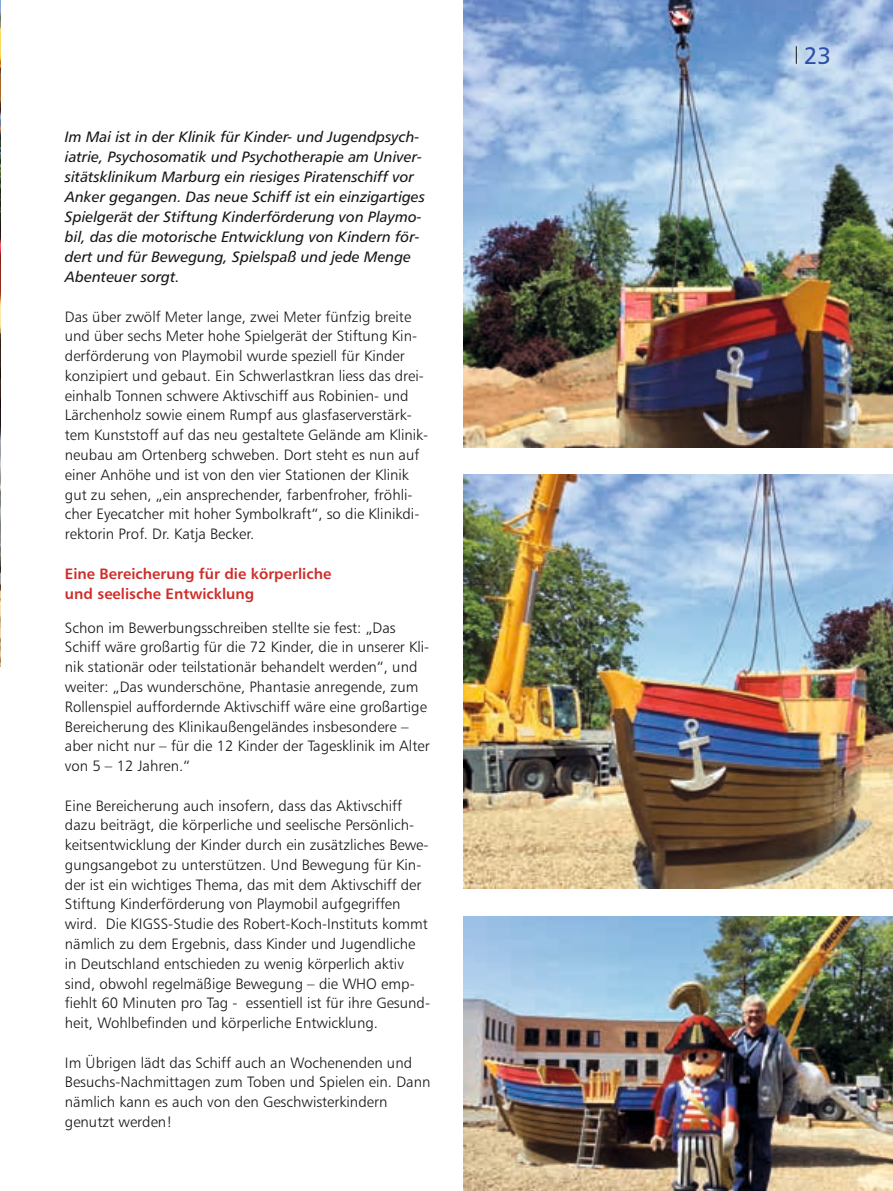
<style>
.page{position:relative;width:893px;height:1191px;background:#fff}
.page>*{position:absolute;margin:0;border:0;box-sizing:border-box;transform-origin:0 0}
.t1{font:24px "Humanist 777 BT Roman B";color:#2c50a7}
.t2{font:15px/19.8px "Humanist 777 BT Light B";color:#151616}
.t3{font:15px/20px "Humanist 777 BT Italic B";color:#151616}
.t4{font:15px/20.1px "Humanist 777 BT Bold B";color:#ce2d29}
</style>
<div class="page">
<img style="left:0;top:0;width:1px;height:667px">
<img style="left:463px;top:916px;width:430px;height:275px">
<img style="left:463px;top:474px;width:430px;height:414px">
<img style="left:463px;top:0;width:430px;height:447px">
<svg style="left:796px;top:46px;width:1px;height:18px"></svg>
<p class="t3" style="left:65px;top:128px;width:362px">Im Mai ist in der Klinik für Kinder- und Jugendpsych&shy;iatrie, Psychosomatik und Psychotherapie am Univer&shy;sitätsklinikum Marburg ein riesiges Piratenschiff vor Anker gegangen. Das neue Schiff ist ein einzigartiges Spielgerät der Stiftung Kinderförderung von Playmo&shy;bil, das die motorische Entwicklung von Kindern för&shy;dert und für Bewegung, Spielspaß und jede Menge Abenteuer sorgt.</p>
<p class="t2" style="left:65px;top:308px;width:365px">Das über zwölf Meter lange, zwei Meter fünfzig breite und über sechs Meter hohe Spielgerät der Stiftung Kin&shy;derförderung von Playmobil wurde speziell für Kinder konzipiert und gebaut. Ein Schwerlastkran liess das drei&shy;einhalb Tonnen schwere Aktivschiff aus Robinien- und Lärchenholz sowie einem Rumpf aus glasfaserverstärk&shy;tem Kunststoff auf das neu gestaltete Gelände am Klinik&shy;neubau am Ortenberg schweben. Dort steht es nun auf einer Anhöhe und ist von den vier Stationen der Klinik gut zu sehen, „ein ansprechender, farbenfroher, fröhli&shy;cher Eyecatcher mit hoher Symbolkraft“, so die Klinikdi&shy;rektorin Prof. Dr. Katja Becker.</p>
<p class="t4" style="left:65px;top:565px;width:268px">Eine Bereicherung für die körperliche und seelische Entwicklung</p>
<p class="t2" style="left:65px;top:619px;width:366px">Schon im Bewerbungsschreiben stellte sie fest: „Das Schiff wäre großartig für die 72 Kinder, die in unserer Kli&shy;nik stationär oder teilstationär behandelt werden“, und weiter: „Das wunderschöne, Phantasie anregende, zum Rollenspiel auffordernde Aktivschiff wäre eine großartige Bereicherung des Klinikaußengeländes insbesondere – aber nicht nur – für die 12 Kinder der Tagesklinik im Alter von 5 – 12 Jahren.“</p>
<p class="t2" style="left:65px;top:796px;width:367px">Eine Bereicherung auch insofern, dass das Aktivschiff dazu beiträgt, die körperliche und seelische Persönlich&shy;keitsentwicklung der Kinder durch ein zusätzliches Bewe&shy;gungsangebot zu unterstützen. Und Bewegung für Kin&shy;der ist ein wichtiges Thema, das mit dem Aktivschiff der Stiftung Kinderförderung von Playmobil aufgegriffen wird. Die KIGSS-Studie des Robert-Koch-Instituts kommt nämlich zu dem Ergebnis, dass Kinder und Jugendliche in Deutschland entschieden zu wenig körperlich aktiv sind, obwohl regelmäßige Bewegung – die WHO emp&shy;fiehlt 60 Minuten pro Tag - essentiell ist für ihre Gesund&shy;heit, Wohlbefinden und körperliche Entwicklung.</p>
<p class="t2" style="left:65px;top:1053px;width:367px">Im Übrigen lädt das Schiff auch an Wochenenden und Besuchs-Nachmittagen zum Toben und Spielen ein. Dann nämlich kann es auch von den Geschwisterkindern genutzt werden!</p>
<h1 class="t1" style="left:804px;top:45px;width:29px">23</h1>
</div>
